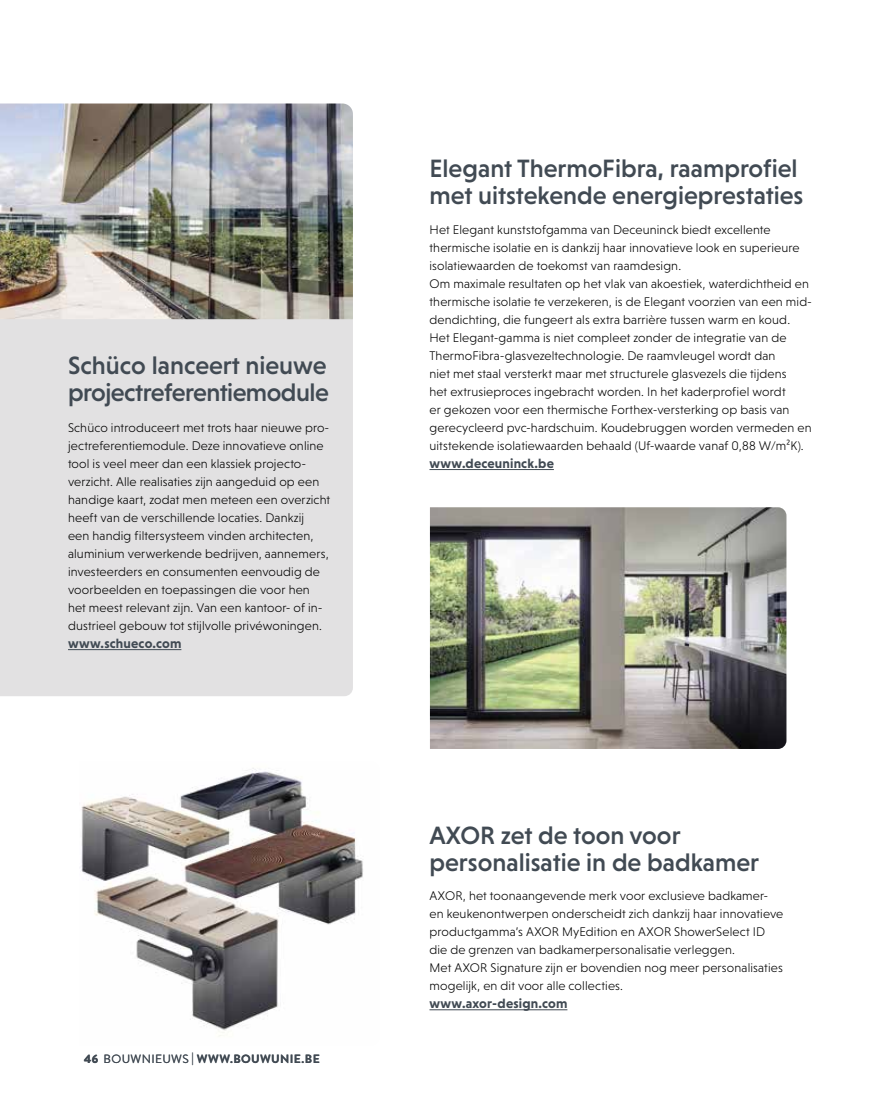
<style>
.page{position:relative;width:893px;height:1106px;background:#fff}
.page>*{position:absolute;margin:0;border:0;box-sizing:border-box;transform-origin:0 0}
.t1{font:500 25.5px/27px "Niveau Grotesk";color:#414a53}
.t2{font:500 25.5px/27px "Niveau Grotesk";letter-spacing:-.02em;color:#414a53}
.t3{font:700 13.5px "Niveau Grotesk";letter-spacing:.01em;color:#414a53}
.t4{font:300 12.75px/18px "Niveau Grotesk";letter-spacing:.01em;color:#000}
.t5{font:700 12px "Brandon Grotesque";letter-spacing:.03em;color:#414a53}
.s1{font-weight:900}
.s2{font-weight:400}
</style>
<div class="page">
<div style="left:0;top:319px;width:353px;height:377px;background:#e2e1e2"></div>
<hr style="left:68px;top:649px;width:113px;height:1px;background:#414a53">
<hr style="left:429px;top:469px;width:125px;height:1px;background:#414a53">
<img style="left:0;top:103px;width:353px;height:216px">
<hr style="left:429px;top:1009px;width:138px;height:1px;background:#414a53">
<img style="left:81px;top:768px;width:282px;height:268px">
<img style="left:430px;top:507px;width:356px;height:242px">
<h1 class="t2" style="left:68px;top:352px;width:262px">Schüco lanceert nieuwe projectreferentiemodule</h1>
<p class="t4" style="left:68px;top:419px;width:264px">Schüco introduceert met trots haar nieuwe pro&shy;jectreferentiemodule. Deze innovatieve online tool is veel meer dan een klassiek projecto&shy;verzicht. Alle realisaties zijn aangeduid op een handige kaart, zodat men meteen een overzicht heeft van de verschillende locaties. Dankzij<br>een handig filtersysteem vinden architecten, aluminium verwerkende bedrijven, aannemers, investeerders en consumenten eenvoudig de voorbeelden en toepassingen die voor hen het meest relevant zijn. Van een kantoor- of in&shy;dustrieel gebouw tot stijlvolle privéwoningen.</p>
<p class="t3" style="left:68px;top:636px;width:115px">www.schueco.com</p>
<p class="t5" style="left:84px;top:1050px;width:237px"><span class="s1">46</span> <span class="s2">BOUWNIEUWS |</span> WWW.BOUWUNIE.BE</p>
<h1 class="t1" style="left:429px;top:154px;width:376px">Elegant ThermoFibra, raamprofiel met uitstekende energieprestaties</h1>
<p class="t4" style="left:429px;top:221px;width:384px">Het Elegant kunststofgamma van Deceuninck biedt excellente thermische isolatie en is dankzij haar innovatieve look en superieure isolatiewaarden de toekomst van raamdesign.<br>Om maximale resultaten op het vlak van akoestiek, waterdichtheid en thermische isolatie te verzekeren, is de Elegant voorzien van een mid&shy;dendichting, die fungeert als extra barrière tussen warm en koud.<br>Het Elegant-gamma is niet compleet zonder de integratie van de ThermoFibra-glasvezeltechnologie. De raamvleugel wordt dan<br>niet met staal versterkt maar met structurele glasvezels die tijdens<br>het extrusieproces ingebracht worden. In het kaderprofiel wordt<br>er gekozen voor een thermische Forthex-versterking op basis van gerecycleerd pvc-hardschuim. Koudebruggen worden vermeden en uitstekende isolatiewaarden behaald (Uf-waarde vanaf 0,88 W/m²K).</p>
<p class="t3" style="left:429px;top:456px;width:126px">www.deceuninck.be</p>
<h1 class="t1" style="left:429px;top:822px;width:331px">AXOR zet de toon voor personalisatie in de badkamer</h1>
<p class="t4" style="left:429px;top:887px;width:355px">AXOR, het toonaangevende merk voor exclusieve badkamer&shy;en keukenontwerpen onderscheidt zich dankzij haar innovatieve productgamma’s AXOR MyEdition en AXOR ShowerSelect ID die de grenzen van badkamerpersonalisatie verleggen.<br>Met AXOR Signature zijn er bovendien nog meer personalisaties mogelijk, en dit voor alle collecties.</p>
<p class="t3" style="left:429px;top:996px;width:139px">www.axor-design.com</p>
</div>
